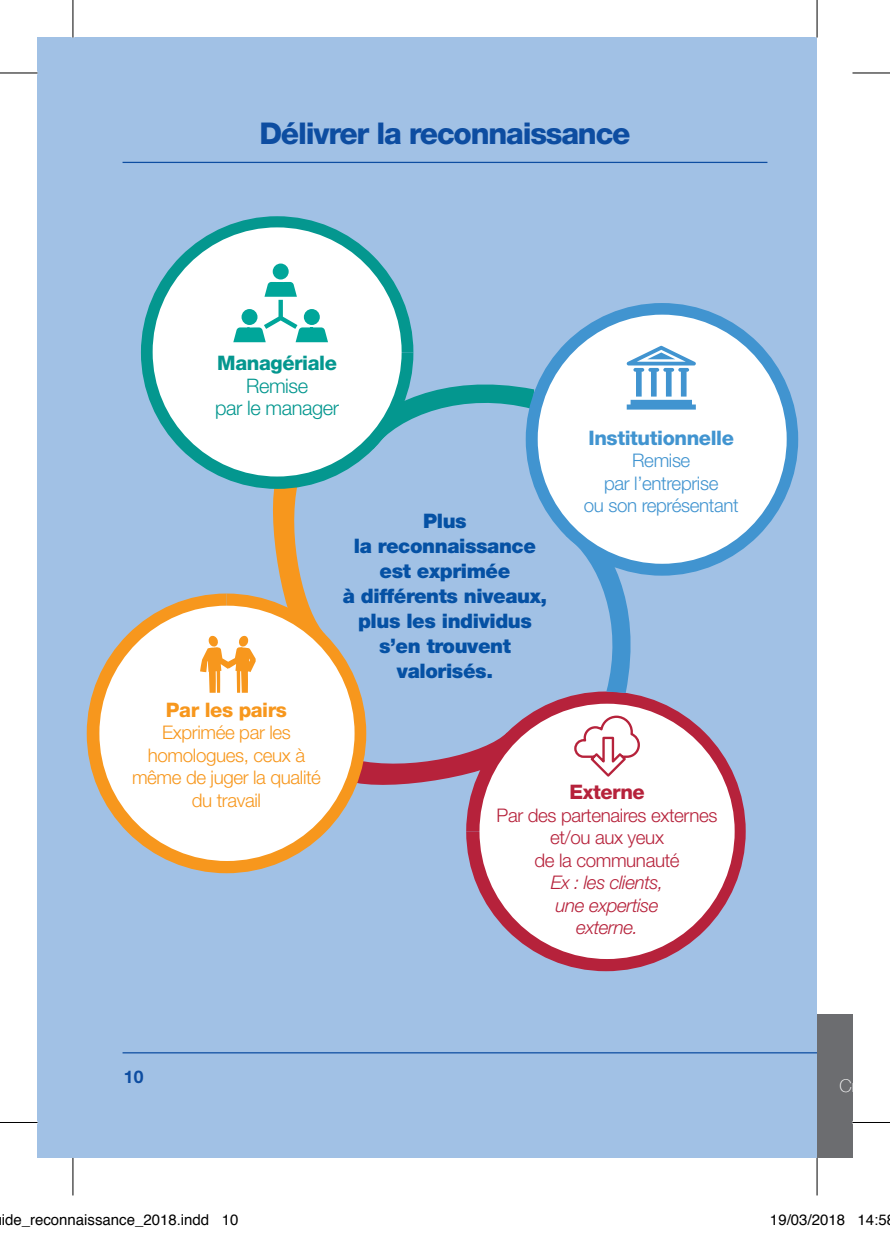
<style>
.page{position:relative;width:890px;height:1233px;background:#fff}
.page>*{position:absolute;margin:0;border:0;box-sizing:border-box;transform-origin:0 0}
.t1{font:800 30px "Helvetica Neue LT Std";letter-spacing:-.04em;color:#0d4da1}
.t2{font:900 20px "Helvetica Neue LT Std";letter-spacing:-.02em;color:#0551a4}
.t3{font:300 20px/22.5px "Helvetica Neue LT Std";letter-spacing:-.02em;color:#04978f;text-align:center}
.t4{font:800 20px "Helvetica Neue LT Std";letter-spacing:-.02em;color:#4194d0}
.t5{font:800 20px "Helvetica Neue LT Std";letter-spacing:-.02em;color:#f7971d}
.t6{font:800 20px "Helvetica Neue LT Std";letter-spacing:-.02em;color:#04978f}
.t7{font:800 20px "Helvetica Neue LT Std";letter-spacing:-.02em;color:#b6223b}
.t8{font:300 18.75px/22.5px "Helvetica Neue LT Std";letter-spacing:-.02em;color:#f7971d;text-align:center}
.t9{font:300 18.75px/22.5px "Helvetica Neue LT Std";letter-spacing:-.02em;color:#b6223b;text-align:center}
.t10{font:300 18.75px/22.5px "Helvetica Neue LT Std";letter-spacing:-.02em;color:#4194d0;text-align:center}
.t11{font:italic 300 18.75px "Helvetica Neue LT Std";letter-spacing:-.02em;color:#b6223b}
.t12{font:700 17.5px "Helvetica Neue LT Std";color:#0d4da1}
.t13{font:15px "Helvetica";color:#000}
</style>
<div class="page">
<div style="left:38px;top:38px;width:779px;height:1119px;background:#a1c1e5"></div>
<hr style="left:123px;top:1052px;width:729px;height:1px;background:#0d4da1">
<hr style="left:123px;top:162px;width:644px;height:1px;background:#0d4da1">
<div style="left:817px;top:1013px;width:35px;height:144px;background:#6c6d70"></div>
<svg style="left:366px;top:693px;width:380px;height:278px"></svg>
<svg style="left:87px;top:489px;width:279px;height:384px"></svg>
<div style="left:479px;top:703px;width:256px;height:255px;background:#fff;border-radius:50%"></div>
<div style="left:99px;top:605px;width:256px;height:255px;background:#fff;border-radius:50%"></div>
<svg style="left:574px;top:715px;width:66px;height:62px"></svg>
<svg style="left:200px;top:593px;width:125px;height:99px"></svg>
<svg style="left:141px;top:216px;width:385px;height:273px"></svg>
<div style="left:153px;top:227px;width:249px;height:249px;background:#fff;border-radius:50%"></div>
<svg style="left:233px;top:263px;width:95px;height:79px"></svg>
<svg style="left:526px;top:303px;width:272px;height:390px"></svg>
<div style="left:538px;top:314px;width:249px;height:249px;background:#fff;border-radius:50%"></div>
<svg style="left:627px;top:346px;width:69px;height:63px"></svg>
<svg style="left:815px;top:0;width:2px;height:38px"></svg>
<svg style="left:815px;top:1157px;width:4px;height:38px"></svg>
<hr style="left:0;top:73px;width:38px;height:1px;background:#000">
<hr style="left:852px;top:73px;width:38px;height:1px;background:#000">
<hr style="left:0;top:1121px;width:38px;height:1px;background:#000">
<hr style="left:852px;top:1121px;width:38px;height:1px;background:#000">
<hr style="left:73px;top:0;width:1px;height:38px;background:#000">
<hr style="left:73px;top:1157px;width:1px;height:38px;background:#000">
<hr style="left:817px;top:0;width:1px;height:38px;background:#000">
<hr style="left:817px;top:1157px;width:1px;height:38px;background:#000">
<p class="t1" style="left:259px;top:115px;width:373px">Délivrer la reconnaissance</p>
<p class="t6" style="left:217px;top:351px;width:121px">Managériale</p>
<p class="t3" style="left:215px;top:374px;width:126px">Remise<br>par le manager</p>
<p class="t2" style="left:423px;top:509px;width:45px">Plus</p>
<p class="t2" style="left:354px;top:534px;width:184px">la reconnaissance</p>
<p class="t2" style="left:380px;top:559px;width:132px">est exprimée</p>
<p class="t2" style="left:343px;top:584px;width:206px">à différents niveaux,</p>
<p class="t2" style="left:358px;top:609px;width:175px">plus les individus</p>
<p class="t2" style="left:379px;top:634px;width:133px">s’en trouvent</p>
<p class="t2" style="left:397px;top:659px;width:98px">valorisés.</p>
<p class="t4" style="left:589px;top:425px;width:147px">Institutionnelle</p>
<p class="t10" style="left:584px;top:448px;width:156px">Remise<br>par l’entreprise<br>ou son représentant</p>
<p class="t5" style="left:166px;top:697px;width:123px">Par les pairs</p>
<p class="t8" style="left:132px;top:721px;width:190px">Exprimée par les homologues, ceux à même de juger la qualité du travail</p>
<p class="t12" style="left:124px;top:1065px;width:21px">10</p>
<p class="t7" style="left:569px;top:780px;width:77px">Externe</p>
<p class="t9" style="left:497px;top:803px;width:222px">Par des partenaires externes</p>
<p class="t9" style="left:535px;top:825px;width:147px">et/ou aux yeux<br>de la communauté</p>
<p class="t11" style="left:551px;top:871px;width:114px">Ex : les clients,</p>
<p class="t11" style="left:555px;top:893px;width:105px">une expertise</p>
<p class="t11" style="left:576px;top:916px;width:63px">externe.</p>
<p class="t13" style="left:2px;top:1210px;width:238px">ide_reconnaissance_2018.indd 10</p>
<p class="t13" style="left:770px;top:1210px;width:118px">19/03/2018 14:5</p>
</div>
